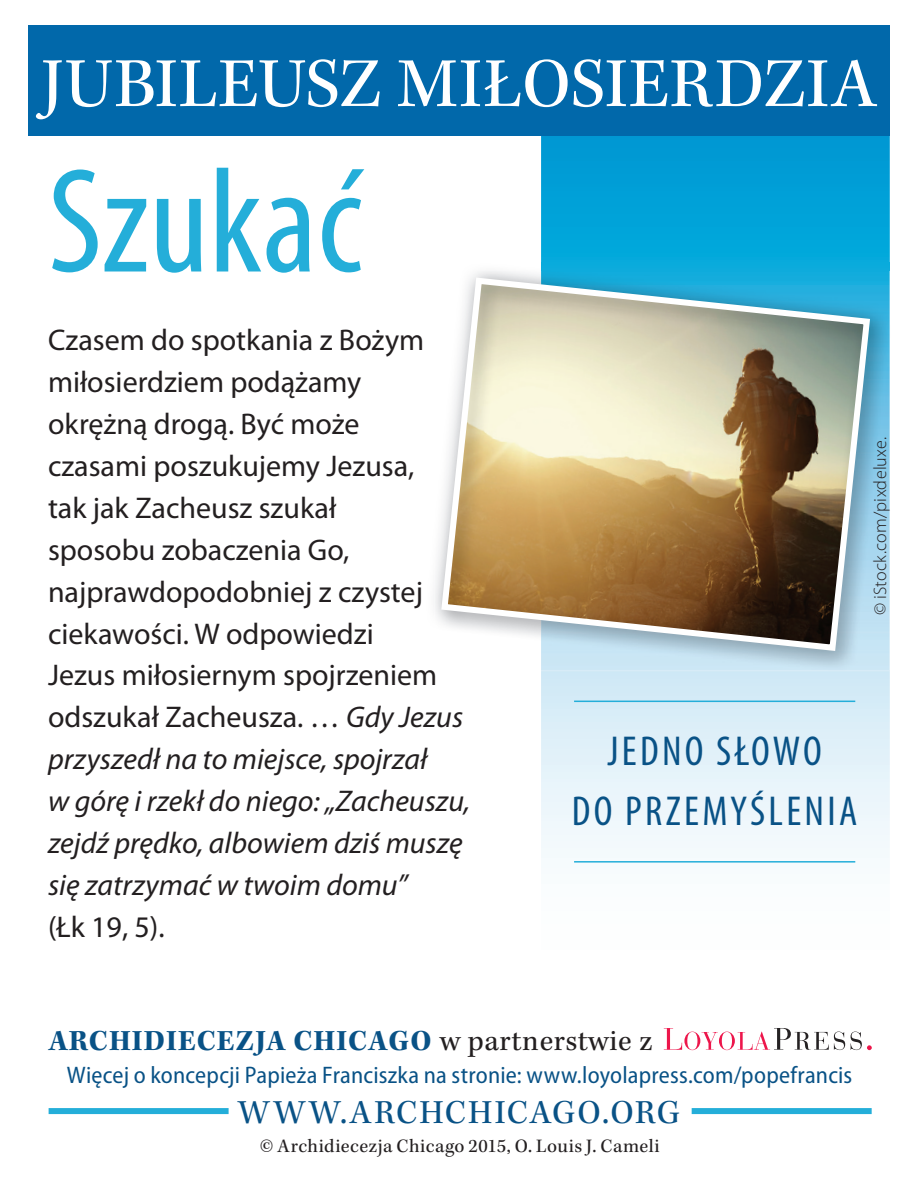
<style>
.page{position:relative;width:918px;height:1188px;background:#fff}
.page>*{position:absolute;margin:0;border:0;box-sizing:border-box;transform-origin:0 0}
.t1{font:condensed 150px "Myriad Pro";color:#24aed9}
.t2{font:72px "Kepler Std";letter-spacing:.005em;color:#fff}
.t3{font:condensed 42px/60px "Myriad Pro";letter-spacing:.08em;color:#095286;text-align:center}
.t4{font:34.5px "Kepler Std";letter-spacing:.055em;color:#095286}
.t5{font:30px/42px "Myriad Pro";color:#231f20}
.t6{font:700 30px "Kepler Std";letter-spacing:.035em;color:#095286}
.t7{font:semi-condensed 24px "Myriad Pro";letter-spacing:.01em;color:#095286}
.t8{font:19.5px "Kepler Std";letter-spacing:.025em;color:#231f20}
.t9{font:300 18px "Myriad Pro";letter-spacing:.01em;color:#231f20}
.s1{font-style:italic}
.s2{font-weight:400;color:#231f20}
</style>
<div class="page">
<svg style="left:541px;top:136px;width:349px;height:915px"></svg>
<div style="left:28px;top:25px;width:862px;height:111px;background:#0168aa"></div>
<div style="left:541px;top:263px;width:349px;height:8px;background:#0babdc"></div>
<img style="left:435px;top:271px;width:455px;height:399px">
<img style="left:438px;top:274px;width:435px;height:380px">
<hr style="left:574px;top:701px;width:281px;height:1px;background:#24aed9">
<hr style="left:574px;top:861px;width:281px;height:2px;background:#24aed9">
<svg style="left:664px;top:1028px;width:181px;height:22px"></svg>
<svg style="left:851px;top:1032px;width:21px;height:18px"></svg>
<div style="left:49px;top:1108px;width:180px;height:6px;background:#24aed9"></div>
<div style="left:692px;top:1108px;width:180px;height:6px;background:#24aed9"></div>
<h2 class="t2" style="left:41px;top:43px;width:837px">JUBILEUSZ MIŁOSIERDZIA</h2>
<h1 class="t1" style="left:48px;top:141px;width:316px">Szukać</h1>
<p class="t5" style="left:48px;top:319px;width:424px">Czasem do spotkania z Bożym miłosierdziem podążamy<br>okrężną drogą. Być może<br>czasami poszukujemy Jezusa,<br>tak jak Zacheusz szukał<br>sposobu zobaczenia Go, najprawdopodobniej z czystej ciekawości. W odpowiedzi<br>Jezus miłosiernym spojrzeniem odszukał Zacheusza. … <span class="s1">Gdy Jezus przyszedł na to miejsce, spojrzał<br>w górę i rzekł do niego: „Zacheuszu, zejdź prędko, albowiem dziś muszę się zatrzymać w twoim domu”</span></p>
<p class="t5" style="left:48px;top:907px;width:118px">(Łk 19, 5).</p>
<p class="t9" style="left:870px;top:615px;width:180px;rotate:-90deg">© iStock.com/pixdeluxe.</p>
<h3 class="t3" style="left:572px;top:722px;width:287px">JEDNO SŁOWO<br>DO PRZEMYŚLENIA</h3>
<p class="t6" style="left:49px;top:1023px;width:606px">ARCHIDIECEZJA CHICAGO <span class="s2">w partnerstwie z</span></p>
<p class="t7" style="left:67px;top:1062px;width:787px">Więcej o koncepcji Papieża Franciszka na stronie: www.loyolapress.com/popefrancis</p>
<p class="t4" style="left:238px;top:1093px;width:444px">WWW.ARCHCHICAGO.ORG</p>
<p class="t8" style="left:260px;top:1135px;width:401px">© Archidiecezja Chicago 2015, O. Louis J. Cameli</p>
</div>
